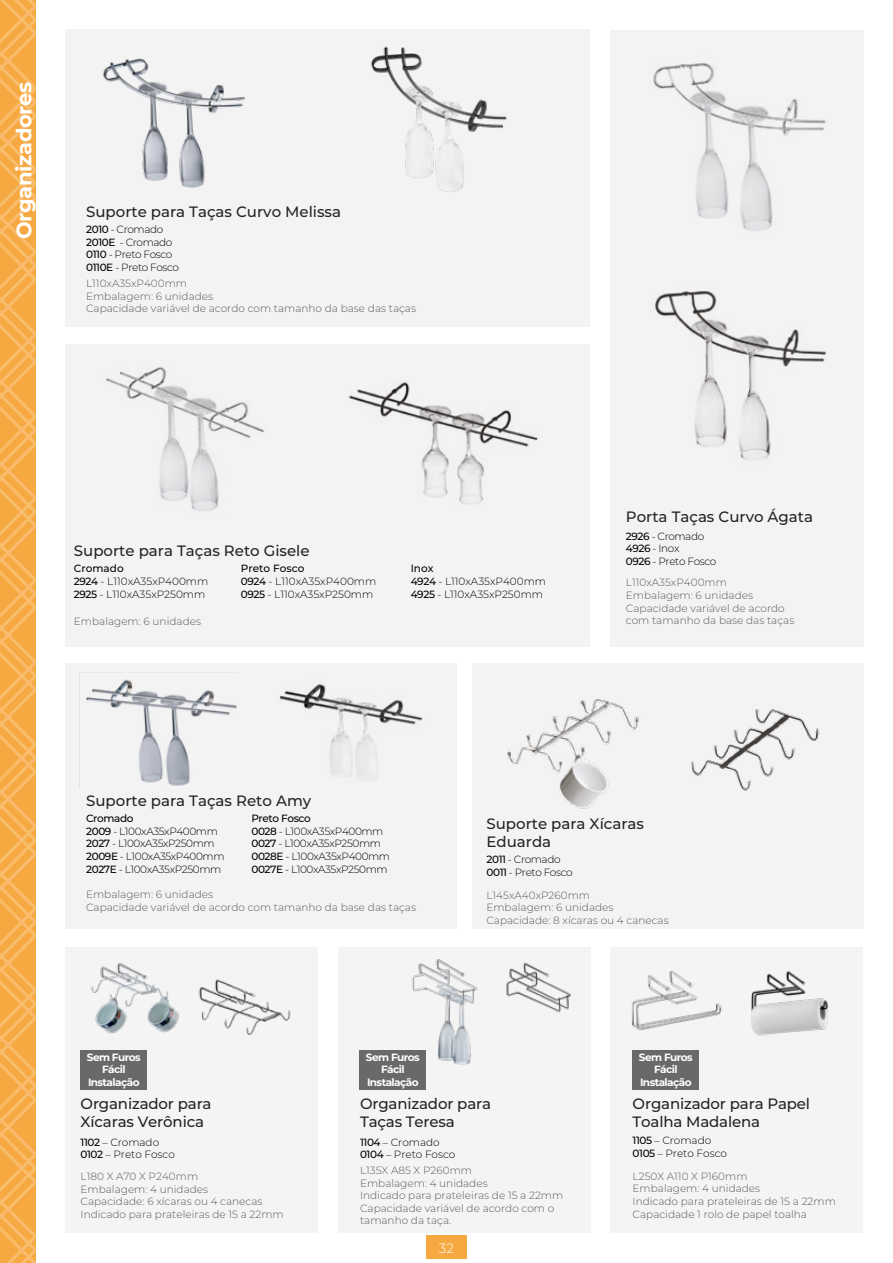
<style>
.page{position:relative;width:893px;height:1263px;background:#fff}
.page>*{position:absolute;margin:0;border:0;box-sizing:border-box;transform-origin:0 0}
.t1{font:700 21px "Montserrat";letter-spacing:-.02em;color:#fff}
.t2{font:500 15px/18px "Montserrat";color:#242424}
.t3{font:300 13.5px "Montserrat";color:#fff}
.t4{font:300 10.5px/12.6px "Montserrat";color:#5a5a5b}
.t5{font:300 10.5px/12.6px "Montserrat";letter-spacing:-.04em;color:#020203}
.t6{font:300 10.5px/12.6px "Montserrat";color:#020203}
.t7{font:300 10.5px/12.6px "Montserrat";letter-spacing:-.005em;color:#020203}
.t8{font:700 10.5px/12.6px "Montserrat";letter-spacing:-.055em;color:#fff;text-align:center}
.s1{font-weight:500}
</style>
<div class="page">
<div style="left:426px;top:1235px;width:41px;height:24px;background:#f7a941"></div>
<svg style="left:0;top:0;width:36px;height:1263px;background:#f7ae4d"></svg>
<div style="left:65px;top:30px;width:525px;height:297px;background:#f4f3f4"></div>
<div style="left:65px;top:344px;width:525px;height:302px;background:#f4f3f4"></div>
<div style="left:472px;top:664px;width:391px;height:265px;background:#f4f3f4"></div>
<div style="left:65px;top:664px;width:392px;height:265px;background:#f4f3f4"></div>
<div style="left:610px;top:30px;width:253px;height:616px;background:#f4f3f4"></div>
<img style="left:79px;top:673px;width:158px;height:116px">
<img style="left:653px;top:63px;width:173px;height:168px">
<img style="left:279px;top:684px;width:144px;height:96px">
<img style="left:655px;top:291px;width:171px;height:170px">
<img style="left:106px;top:367px;width:158px;height:145px">
<img style="left:348px;top:382px;width:190px;height:123px">
<img style="left:507px;top:699px;width:132px;height:110px">
<img style="left:102px;top:58px;width:144px;height:130px">
<img style="left:691px;top:709px;width:129px;height:82px">
<img style="left:370px;top:46px;width:137px;height:146px">
<div style="left:65px;top:947px;width:253px;height:286px;background:#f5f4f4"></div>
<div style="left:338px;top:947px;width:252px;height:286px;background:#f5f4f4"></div>
<div style="left:611px;top:947px;width:252px;height:286px;background:#f5f4f4"></div>
<div style="left:81px;top:1051px;width:66px;height:39px;background:#696969"></div>
<div style="left:633px;top:1051px;width:66px;height:39px;background:#696969"></div>
<div style="left:360px;top:1051px;width:66px;height:39px;background:#696969"></div>
<img style="left:90px;top:962px;width:89px;height:72px">
<img style="left:198px;top:979px;width:93px;height:56px">
<img style="left:403px;top:959px;width:75px;height:106px">
<img style="left:506px;top:962px;width:65px;height:51px">
<img style="left:632px;top:970px;width:91px;height:61px">
<img style="left:751px;top:971px;width:77px;height:65px">
<h1 class="t1" style="left:9px;top:239px;width:158px;rotate:-90deg">Organizadores</h1>
<h2 class="t2" style="left:86px;top:202px;width:256px">Suporte para Taças Curvo Melissa</h2>
<p class="t5" style="left:86px;top:223px;width:94px"><span class="s1">2010</span> - Cromado<br><span class="s1">2010E</span> - Cromado<br><span class="s1">0110</span> - Preto Fosco<br><span class="s1">0110E</span> - Preto Fosco</p>
<p class="t4" style="left:86px;top:277px;width:331px">L110xA35xP400mm<br>Embalagem: 6 unidades<br>Capacidade variável de acordo com tamanho da base das taças</p>
<h2 class="t2" style="left:74px;top:541px;width:237px">Suporte para Taças Reto Gisele</h2>
<p class="t6" style="left:74px;top:562px;width:136px"><span class="s1">Cromado<br>2924</span> - L110xA35xP400mm<br><span class="s1">2925</span> - L110xA35xP250mm</p>
<p class="t6" style="left:241px;top:562px;width:137px"><span class="s1">Preto Fosco<br>0924</span> - L110xA35xP400mm<br><span class="s1">0925</span> - L110xA35xP250mm</p>
<p class="t6" style="left:411px;top:562px;width:137px"><span class="s1">Inox<br>4924</span> - L110xA35xP400mm<br><span class="s1">4925</span> - L110xA35xP250mm</p>
<p class="t4" style="left:74px;top:615px;width:129px">Embalagem: 6 unidades</p>
<h2 class="t2" style="left:86px;top:791px;width:227px">Suporte para Taças Reto Amy</h2>
<h2 class="t2" style="left:626px;top:507px;width:189px">Porta Taças Curvo Ágata</h2>
<p class="t5" style="left:626px;top:529px;width:92px"><span class="s1">2926</span> - Cromado<br><span class="s1">4926</span> - Inox<br><span class="s1">0926</span> - Preto Fosco</p>
<p class="t4" style="left:626px;top:576px;width:170px">L110xA35xP400mm<br>Embalagem: 6 unidades<br>Capacidade variável de acordo com tamanho da base das taças</p>
<p class="t5" style="left:86px;top:812px;width:140px"><span class="s1">Cromado<br>2009</span> - L100xA35xP400mm<br><span class="s1">2027</span> - L100xA35xP250mm<br><span class="s1">2009E</span> - L100xA35xP400mm<br><span class="s1">2027E</span> - L100xA35xP250mm</p>
<p class="t5" style="left:251px;top:812px;width:140px"><span class="s1">Preto Fosco<br>0028</span> - L100xA35xP400mm<br><span class="s1">0027</span> - L100xA35xP250mm<br><span class="s1">0028E</span> - L100xA35xP400mm<br><span class="s1">0027E</span> - L100xA35xP250mm</p>
<p class="t4" style="left:86px;top:888px;width:331px">Embalagem: 6 unidades<br>Capacidade variável de acordo com tamanho da base das taças</p>
<h2 class="t2" style="left:486px;top:814px;width:159px">Suporte para Xícaras<br>Eduarda</h2>
<p class="t5" style="left:486px;top:853px;width:88px"><span class="s1">2011</span> - Cromado<br><span class="s1">0011</span> - Preto Fosco</p>
<p class="t4" style="left:486px;top:888px;width:184px">L145xA40xP260mm<br>Embalagem: 6 unidades<br>Capacidade: 8 xícaras ou 4 canecas</p>
<p class="t8" style="left:87px;top:1050px;width:55px">Sem Furos<br>Fácil<br>Instalação</p>
<p class="t8" style="left:639px;top:1050px;width:55px">Sem Furos<br>Fácil<br>Instalação</p>
<p class="t8" style="left:366px;top:1050px;width:55px">Sem Furos<br>Fácil<br>Instalação</p>
<h2 class="t2" style="left:81px;top:1094px;width:133px">Organizador para<br>Xícaras Verônica</h2>
<h2 class="t2" style="left:360px;top:1094px;width:133px">Organizador para<br>Taças Teresa</h2>
<h2 class="t2" style="left:633px;top:1094px;width:179px">Organizador para Papel<br>Toalha Madalena</h2>
<p class="t7" style="left:81px;top:1135px;width:96px"><span class="s1">1102</span> – Cromado<br><span class="s1">0102</span> – Preto Fosco</p>
<p class="t7" style="left:360px;top:1135px;width:97px"><span class="s1">1104</span> – Cromado<br><span class="s1">0104</span> – Preto Fosco</p>
<p class="t7" style="left:633px;top:1133px;width:96px"><span class="s1">1105</span> – Cromado<br><span class="s1">0105</span> – Preto Fosco</p>
<p class="t4" style="left:81px;top:1170px;width:205px">L180 X A70 X P240mm<br>Embalagem: 4 unidades<br>Capacidade: 6 xícaras ou 4 canecas<br>Indicado para prateleiras de 15 a 22mm</p>
<p class="t4" style="left:360px;top:1163px;width:205px">L135X A85 X P260mm<br>Embalagem: 4 unidades<br>Indicado para prateleiras de 15 a 22mm<br>Capacidade variável de acordo com o tamanho da taça.</p>
<p class="t4" style="left:633px;top:1169px;width:205px">L250X A110 X P160mm<br>Embalagem: 4 unidades<br>Indicado para prateleiras de 15 a 22mm<br>Capacidade 1 rolo de papel toalha</p>
<p class="t3" style="left:439px;top:1239px;width:17px">32</p>
</div>
